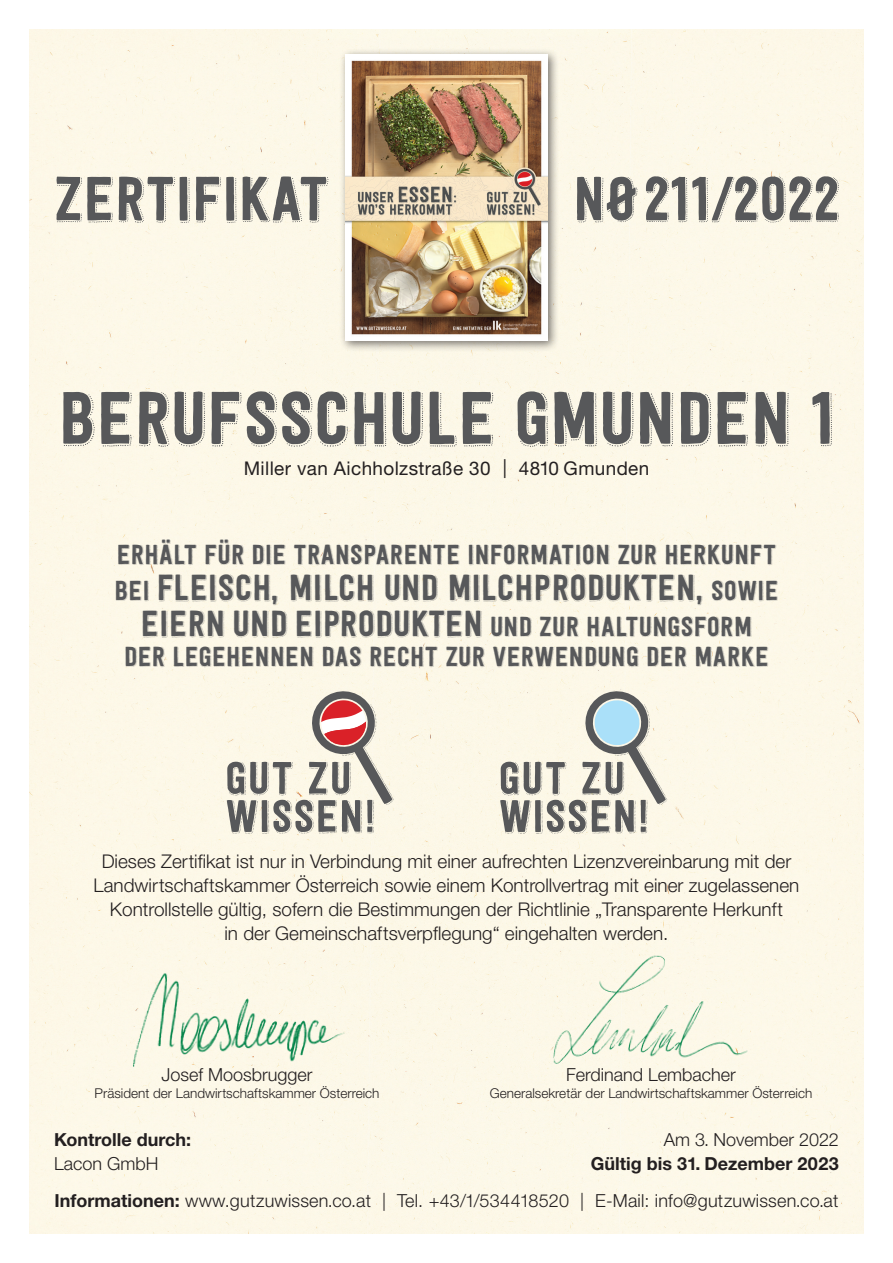
<style>
.page{position:relative;width:893px;height:1263px;background:#fff}
.page>*{position:absolute;margin:0;border:0;box-sizing:border-box;transform-origin:0 0}
.t1{font:73.5px "Festivo LC Basic Dots";letter-spacing:.02em;color:#57585a}
.t2{font:61.5px "Festivo LC Basic Dots";letter-spacing:.015em;color:#57585a}
.t3{font:61.5px "Festivo LC Basic Dots";letter-spacing:.015em;color:#57585a;scale:.95 1}
.t4{font:36px/36px "Festivo LC Basic Dots";letter-spacing:.02em;color:#57585a;text-align:center}
.t5{font:27.3px "Festivo LC Basic Dots";letter-spacing:.02em;color:#57585a}
.t6{font:300 18.9px/24px "Helvetica Neue LT Std";color:#231f20;text-align:center}
.t7{font:18.9px "Helvetica Neue LT Std";letter-spacing:.02em;color:#231f20}
.t8{font:300 18px/37.5px "Helvetica Neue LT Std";color:#231f20;text-align:right}
.t9{font:700 18px "Helvetica Neue LT Std";color:#231f20}
.t10{font:300 13.5px "Helvetica Neue LT Std";color:#231f20}
.s1{font-size:27.3px}
.s2{font-weight:700}
</style>
<div class="page">
<div style="left:30px;top:30px;width:833px;height:1203px;background:#fdf8e8"></div>
<div style="left:339px;top:48px;width:220px;height:304px;background:#231f20;opacity:.6"></div>
<img style="left:345px;top:54px;width:203px;height:286px">
<svg style="left:500px;top:691px;width:167px;height:143px;background:#ccccc3"></svg>
<svg style="left:227px;top:691px;width:167px;height:143px;background:#d0c5ba"></svg>
<img style="left:129px;top:970px;width:222px;height:108px">
<img style="left:543px;top:939px;width:218px;height:151px">
<h2 class="t2" style="left:54px;top:161px;width:276px">ZERTIFIKAT</h2>
<h2 class="t3" style="left:573px;top:161px;width:281px">NØ 211/2022</h2>
<h1 class="t1" style="left:59px;top:373px;width:777px">BERUFSSCHULE GMUNDEN 1</h1>
<p class="t7" style="left:244px;top:457px;width:407px">Miller van Aichholzstraße 30 | 4810 Gmunden</p>
<h3 class="t5" style="left:117px;top:538px;width:661px">ERHÄLT FÜR DIE TRANSPARENTE INFORMATION ZUR HERKUNFT</h3>
<h3 class="t4" style="left:115px;top:569px;width:665px"><span class="s1">BEI</span> FLEISCH, MILCH UND MILCHPRODUKTEN, <span class="s1">SOWIE<br></span>EIERN UND EIPRODUKTEN <span class="s1">UND ZUR HALTUNGSFORM</span></h3>
<h3 class="t5" style="left:124px;top:640px;width:646px">DER LEGEHENNEN DAS RECHT ZUR VERWENDUNG DER MARKE</h3>
<p class="t6" style="left:94px;top:849px;width:707px">Dieses Zertifikat ist nur in Verbindung mit einer aufrechten Lizenzvereinbarung mit der Landwirtschaftskammer Österreich sowie einem Kontrollvertrag mit einer zugelassenen Kontrollstelle gültig, sofern die Bestimmungen der Richtlinie „Transparente Herkunft<br>in der Gemeinschaftsverpflegung“ eingehalten werden.</p>
<p class="t8" style="left:161px;top:1056px;width:153px">Josef Moosbrugger</p>
<p class="t8" style="left:566px;top:1056px;width:171px">Ferdinand Lembacher</p>
<p class="t10" style="left:95px;top:1085px;width:286px">Präsident der Landwirtschaftskammer Österreich</p>
<p class="t10" style="left:490px;top:1085px;width:324px">Generalsekretär der Landwirtschaftskammer Österreich</p>
<p class="t9" style="left:54px;top:1128px;width:139px">Kontrolle durch:</p>
<p class="t8" style="left:664px;top:1120px;width:177px">Am 3. November 2022</p>
<p class="t8" style="left:54px;top:1144px;width:106px">Lacon GmbH</p>
<p class="t8" style="left:55px;top:1144px;width:786px"><span class="s2">Gültig bis 31. Dezember 2023<br>Informationen:</span> www.gutzuwissen.co.at | Tel. +43/1/534418520 | E-Mail: info@gutzuwissen.co.at</p>
</div>
